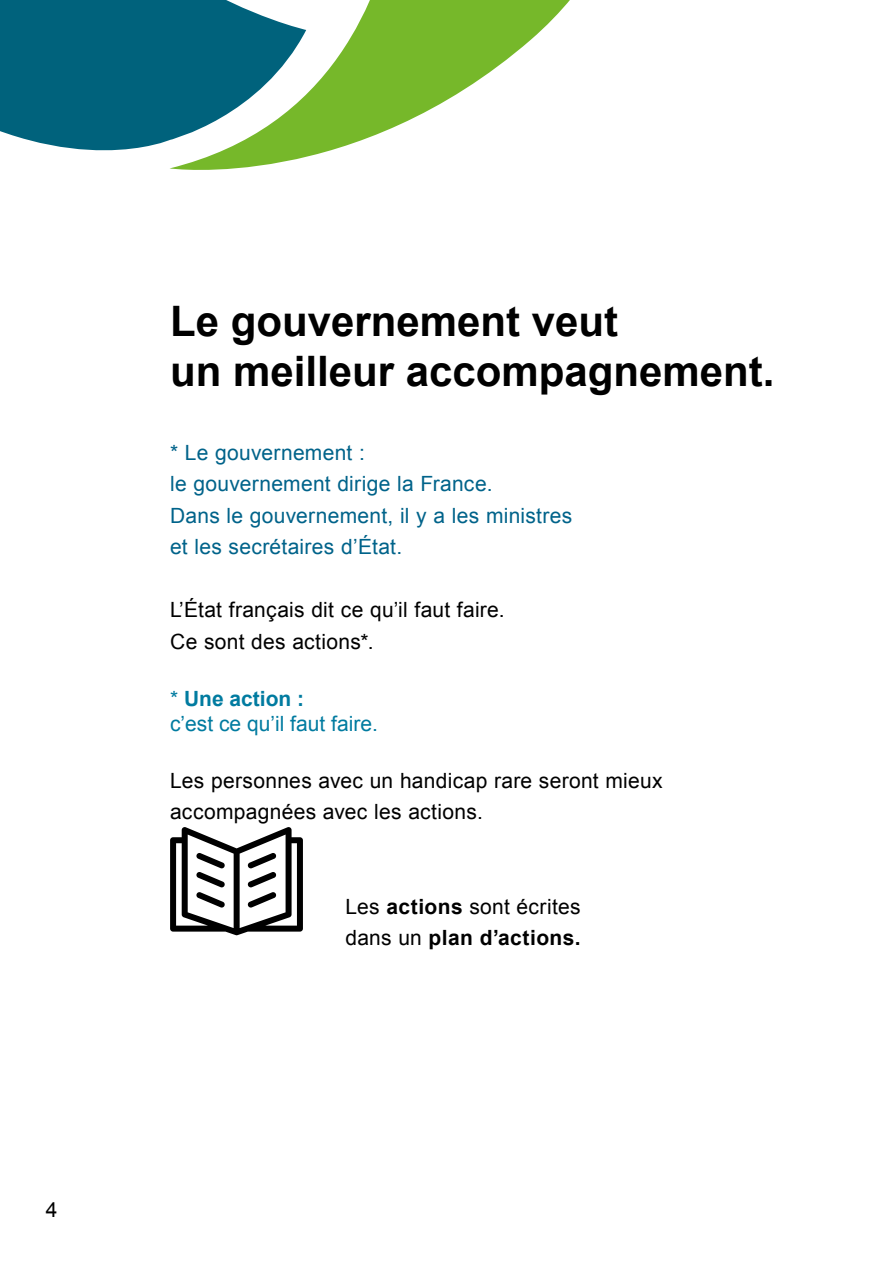
<style>
.page{position:relative;width:893px;height:1263px;background:#fff}
.page>*{position:absolute;margin:0;border:0;box-sizing:border-box;transform-origin:0 0}
.Titre_H1{font:700 42px/50.4px "Arial";color:#000}
.Texte_courant{font:21px/31.5px "Arial";letter-spacing:.015em;color:#000}
.Texte_courant-2{font:21px/31.5px "Arial";letter-spacing:.015em;color:#00638a}
.Texte_courant-3{font:700 21px/31.5px "Arial";letter-spacing:.02em;color:#000}
.Lexique{font:21px "Arial";color:#007ba0}
.Lexique-2{font:700 21px "Arial";color:#007ba0}
.s1{font-weight:400}
</style>
<div class="page">
<div style="left:0;top:0;width:170px;height:151px;background:#00627c"></div>
<svg style="left:170px;top:0;width:400px;height:170px"></svg>
<svg style="left:170px;top:827px;width:133px;height:108px"></svg>
<p class="Texte_courant" style="left:46px;top:1194px;width:13px">4</p>
<h1 class="Titre_H1" style="left:170px;top:297px;width:606px">Le gouvernement veut<br>un meilleur accompagnement.</h1>
<p class="Texte_courant-2" style="left:170px;top:437px;width:404px">* Le gouvernement :<br>le gouvernement dirige la France.<br>Dans le gouvernement, il y a les ministres et les secrétaires d’État.</p>
<p class="Texte_courant" style="left:170px;top:594px;width:336px">L’État français dit ce qu’il faut faire.<br>Ce sont des actions*.</p>
<p class="Lexique-2" style="left:170px;top:684px;width:136px"><span class="s1">*</span> Une action :</p>
<p class="Lexique" style="left:170px;top:710px;width:209px">c’est ce qu’il faut faire.</p>
<p class="Texte_courant" style="left:170px;top:765px;width:494px">Les personnes avec un handicap rare seront mieux accompagnées avec les actions.</p>
<p class="Texte_courant-3" style="left:345px;top:891px;width:237px"><span class="s1">Les</span> actions <span class="s1">sont écrites dans un</span> plan d’actions.</p>
</div>
